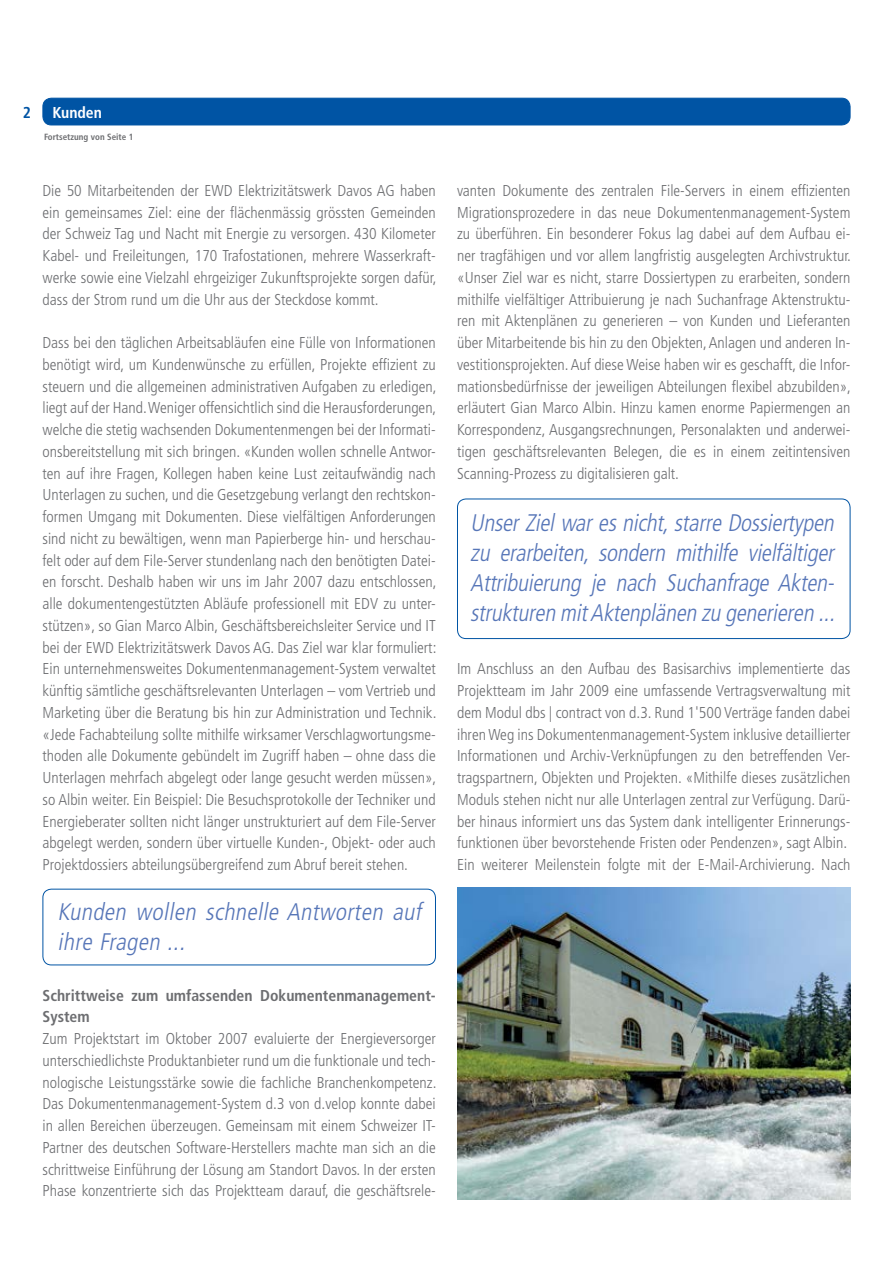
<style>
.page{position:relative;width:893px;height:1263px;background:#fff}
.page>*{position:absolute;margin:0;border:0;box-sizing:border-box;transform-origin:0 0}
.t1{font:italic 300 condensed 24px/30px "Frutiger LT";color:#5776b8;text-align:justify}
.t2{font:300 condensed 15.75px/21.8px "Frutiger LT";color:#6d6e71;text-align:justify}
.t3{font:700 condensed 15.75px/21.8px "Frutiger LT";color:#6d6e71}
.t4{font:700 condensed 15.75px "Frutiger LT";color:#fff}
.t5{font:700 condensed 15.75px "Frutiger LT";color:#0054a4}
.t6{font:700 condensed 9px "Frutiger LT";color:#6d6e71}
</style>
<div class="page">
<div style="left:43px;top:98px;width:807px;height:27px;background:#0054a4;border-radius:9px"></div>
<div style="left:43px;top:98px;width:807px;height:27px;border:1px solid #0054a4;border-radius:9px"></div>
<img style="left:457px;top:888px;width:393px;height:311px">
<div style="left:457px;top:499px;width:393px;height:140px;border:1px solid #0054a4;border-radius:9px"></div>
<div style="left:43px;top:889px;width:393px;height:76px;border:1px solid #0054a4;border-radius:9px"></div>
<p class="t5" style="left:23px;top:103px;width:10px">2</p>
<p class="t4" style="left:53px;top:103px;width:51px">Kunden</p>
<p class="t6" style="left:44px;top:131px;width:91px">Fortsetzung von Seite 1</p>
<p class="t2" style="left:43px;top:180px;width:395px">Die 50 Mitarbeitenden der EWD Elektrizitätswerk Davos AG haben ein gemeinsames Ziel: eine der flächenmässig grössten Gemeinden der Schweiz Tag und Nacht mit Energie zu versorgen. 430 Kilometer Kabel- und Freileitungen, 170 Trafostationen, mehrere Wasserkraft&shy;werke sowie eine Vielzahl ehrgeiziger Zukunftsprojekte sorgen dafür, dass der Strom rund um die Uhr aus der Steckdose kommt.</p>
<p class="t2" style="left:43px;top:332px;width:395px">Dass bei den täglichen Arbeitsabläufen eine Fülle von Informationen benötigt wird, um Kundenwünsche zu erfüllen, Projekte effizient zu steuern und die allgemeinen administrativen Aufgaben zu erledigen, liegt auf der Hand. Weniger offensichtlich sind die Herausforderungen, welche die stetig wachsenden Dokumentenmengen bei der Informati&shy;onsbereitstellung mit sich bringen. «Kunden wollen schnelle Antwor&shy;ten auf ihre Fragen, Kollegen haben keine Lust zeitaufwändig nach Unterlagen zu suchen, und die Gesetzgebung verlangt den rechtskon&shy;formen Umgang mit Dokumenten. Diese vielfältigen Anforderungen sind nicht zu bewältigen, wenn man Papierberge hin- und herschau&shy;felt oder auf dem File-Server stundenlang nach den benötigten Datei&shy;en forscht. Deshalb haben wir uns im Jahr 2007 dazu entschlossen, alle dokumentengestützten Abläufe professionell mit EDV zu unter&shy;stützen», so Gian Marco Albin, Geschäftsbereichsleiter Service und IT bei der EWD Elektrizitätswerk Davos AG. Das Ziel war klar formuliert:<br>Ein unternehmensweites Dokumentenmanagement-System verwaltet künftig sämtliche geschäftsrelevanten Unterlagen – vom Vertrieb und Marketing über die Beratung bis hin zur Administration und Technik. «Jede Fachabteilung sollte mithilfe wirksamer Verschlagwortungsme&shy;thoden alle Dokumente gebündelt im Zugriff haben – ohne dass die Unterlagen mehrfach abgelegt oder lange gesucht werden müssen», so Albin weiter. Ein Beispiel: Die Besuchsprotokolle der Techniker und Energieberater sollten nicht länger unstrukturiert auf dem File-Server abgelegt werden, sondern über virtuelle Kunden-, Objekt- oder auch Projektdossiers abteilungsübergreifend zum Abruf bereit stehen.</p>
<h1 class="t1" style="left:58px;top:897px;width:370px">Kunden wollen schnelle Antworten auf ihre Fragen ...</h1>
<p class="t3" style="left:43px;top:984px;width:395px">Schrittweise zum umfassenden Dokumentenmanagement-<br>System</p>
<p class="t2" style="left:43px;top:1028px;width:395px">Zum Projektstart im Oktober 2007 evaluierte der Energieversorger unterschiedlichste Produktanbieter rund um die funktionale und tech&shy;nologische Leistungsstärke sowie die fachliche Branchenkompetenz.<br>Das Dokumentenmanagement-System d.3 von d.velop konnte dabei in allen Bereichen überzeugen. Gemeinsam mit einem Schweizer IT-Partner des deutschen Software-Herstellers machte man sich an die schrittweise Einführung der Lösung am Standort Davos. In der ersten Phase konzentrierte sich das Projektteam darauf, die geschäftsrele-</p>
<p class="t2" style="left:457px;top:180px;width:395px">vanten Dokumente des zentralen File-Servers in einem effizienten Migrationsprozedere in das neue Dokumentenmanagement-System zu überführen. Ein besonderer Fokus lag dabei auf dem Aufbau ei&shy;ner tragfähigen und vor allem langfristig ausgelegten Archivstruktur. «Unser Ziel war es nicht, starre Dossiertypen zu erarbeiten, sondern mithilfe vielfältiger Attribuierung je nach Suchanfrage Aktenstruktu&shy;ren mit Aktenplänen zu generieren – von Kunden und Lieferanten über Mitarbeitende bis hin zu den Objekten, Anlagen und anderen In&shy;vestitionsprojekten. Auf diese Weise haben wir es geschafft, die Infor&shy;mationsbedürfnisse der jeweiligen Abteilungen flexibel abzubilden», erläutert Gian Marco Albin. Hinzu kamen enorme Papiermengen an Korrespondenz, Ausgangsrechnungen, Personalakten und anderwei&shy;tigen geschäftsrelevanten Belegen, die es in einem zeitintensiven Scanning-Prozess zu digitalisieren galt.</p>
<h1 class="t1" style="left:470px;top:508px;width:371px">UnserZielwaresnicht,starre Dossiertypen zu erarbeiten, sondern mithilfe vielfältiger Attribuierung je nach Suchanfrage Akten&shy;strukturen mitAktenplänen zu generieren ...</h1>
<p class="t2" style="left:457px;top:658px;width:395px;text-align:left">Im Anschluss an den Aufbau des Basisarchivs implementierte das Projektteam im Jahr 2009 eine umfassende Vertragsverwaltung mit dem Modul dbs | contract von d.3. Rund 1'500 Verträge fanden dabei ihren Weg ins Dokumentenmanagement-System inklusive detaillierter Informationen und Archiv-Verknüpfungen zu den betreffenden Ver&shy;tragspartnern, Objekten und Projekten. «Mithilfe dieses zusätzlichen Moduls stehen nicht nur alle Unterlagen zentral zur Verfügung. Darü&shy;ber hinaus informiert uns das System dank intelligenter Erinnerungs&shy;funktionen über bevorstehende Fristen oder Pendenzen», sagt Albin.<br>Ein weiterer Meilenstein folgte mit der E-Mail-Archivierung. Nach</p>
</div>
